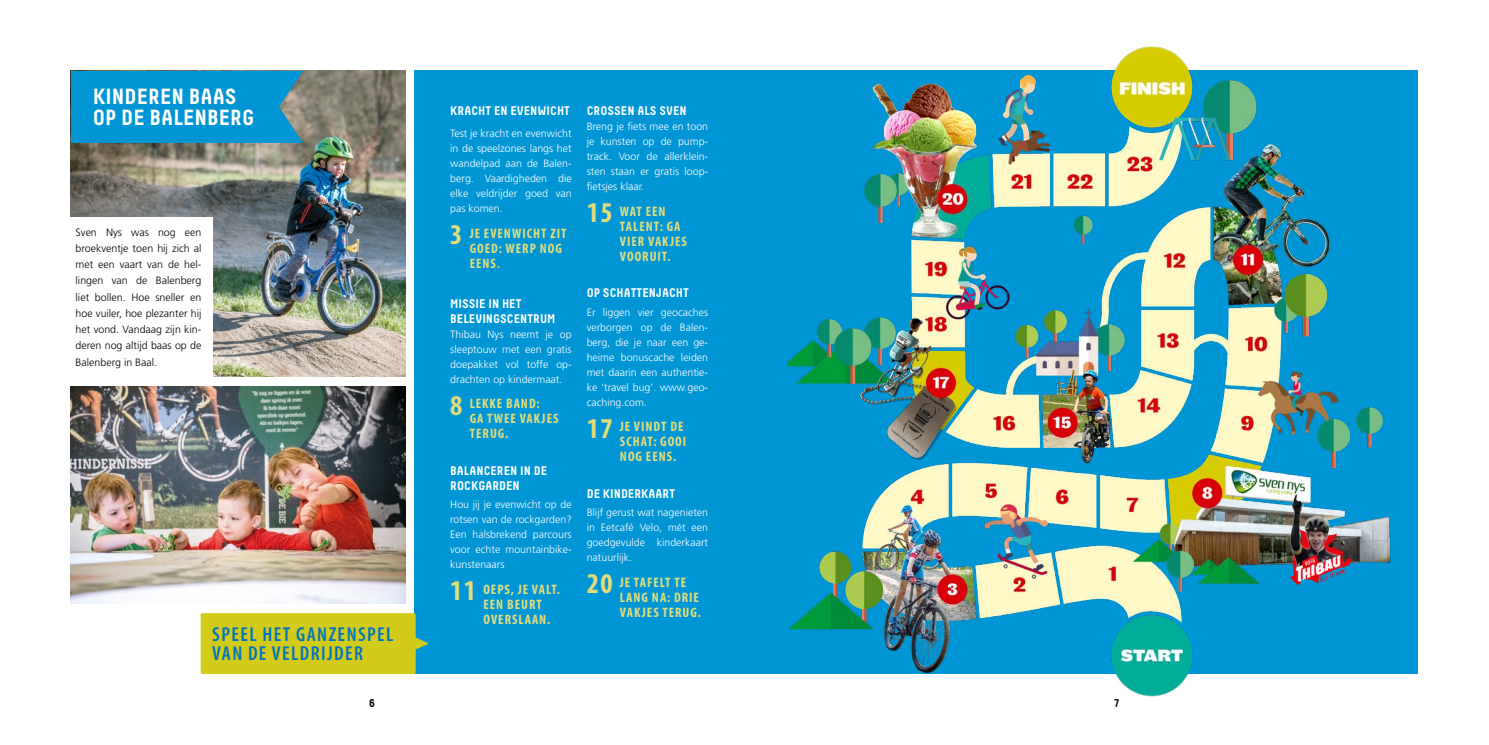
<style>
.page{position:relative;width:1489px;height:745px;background:#fff}
.page>*{position:absolute;margin:0;border:0;box-sizing:border-box;transform-origin:0 0}
.t1{font:700 21.88px/20.2px "Decima";color:#fff}
.t2{font:600 condensed 20.25px/18.9px "Myriad Pro";letter-spacing:.07em;color:#0074bc}
.t3{font:17.5px "CC Monster Mash Worn";color:#fff}
.t4{font:700 condensed 13.75px/15px "Myriad Pro";letter-spacing:.07em;color:#e3dc7b}
.t5{font:700 12.5px/15px "Decima";color:#fff}
.t6{font:700 11.25px "Decima";color:#000}
.t7{font:300 10.62px/15px "Frutiger LT Pro";color:#fff;text-align:justify}
.t8{font:300 10.62px/16.2px "Frutiger LT Pro";color:#000;text-align:justify}
.t9{font:700 8.5px "Balloon URW";color:#e30613}
.t10{font:700 8.5px "Balloon URW";color:#fff}
.s1{font-size:28.75px}
.s2{color:#d3cb19}
</style>
<div class="page">
<img style="left:71px;top:386px;width:334px;height:216px">
<img style="left:71px;top:71px;width:334px;height:305px">
<div style="left:415px;top:71px;width:1002px;height:602px;background:#0096d5"></div>
<img style="left:787px;top:46px;width:630px;height:651px">
<div style="left:65px;top:217px;width:147px;height:164px;background:#fff"></div>
<div style="left:200px;top:612px;width:215px;height:61px;background:#d3cb19;border-radius:2px"></div>
<svg style="left:415px;top:635px;width:13px;height:15px"></svg>
<img style="left:1278px;top:488px;width:76px;height:111px">
<img style="left:1289px;top:524px;width:63px;height:61px">
<div style="left:71px;top:71px;width:232px;height:72px;background:#0096d5"></div>
<h1 class="t1" style="left:93px;top:86px;width:163px">KINDEREN BAAS<br>OP DE BALENBERG</h1>
<p class="t8" style="left:76px;top:224px;width:127px">Sven Nys was nog een broekventje toen hij zich al met een vaart van de hel&shy;lingen van de Balenberg liet bollen. Hoe sneller en hoe vuiler, hoe plezanter hij het vond. Vandaag zijn kin&shy;deren nog altijd baas op de Balenberg in Baal.</p>
<h2 class="t2" style="left:212px;top:624px;width:183px">SPEEL HET GANZENSPEL<br>VAN DE VELDRIJDER</h2>
<p class="t5" style="left:450px;top:103px;width:121px">KRACHT EN EVENWICHT</p>
<p class="t7" style="left:450px;top:126px;width:123px">Test je kracht en evenwicht in de speelzones langs het wandelpad aan de Balen&shy;berg. Vaardigheden die elke veldrijder goed van pas komen.</p>
<p class="t4" style="left:470px;top:225px;width:98px;text-indent:-20px"><span class="s1">3</span> JE EVENWICHT ZIT<br>GOED: WERP NOG<br>EENS<span class="s2">.</span></p>
<p class="t5" style="left:450px;top:295px;width:107px">MISSIE IN HET<br>BELEVINGSCENTRUM</p>
<p class="t7" style="left:450px;top:326px;width:123px">Thibau Nys neemt je op sleeptouw met een gratis doepakket vol toffe op&shy;drachten op kindermaat.</p>
<p class="t4" style="left:470px;top:396px;width:90px;text-indent:-20px"><span class="s1">8</span> LEKKE BAND:<br>GA TWEE VAKJES<br>TERUG.</p>
<p class="t5" style="left:450px;top:462px;width:98px">BALANCEREN IN DE<br>ROCKGARDEN</p>
<p class="t7" style="left:450px;top:497px;width:123px">Hou jij je evenwicht op de rotsen van de rockgarden?<br>Een halsbrekend parcours voor echte mountainbike&shy;kunstenaars</p>
<p class="t4" style="left:483px;top:581px;width:78px;text-indent:-33px"><span class="s1">11</span> OEPS, JE VALT.<br>EEN BEURT<br>OVERSLAAN.</p>
<p class="t5" style="left:586px;top:103px;width:102px">CROSSEN ALS SVEN</p>
<p class="t7" style="left:586px;top:119px;width:123px">Breng je fiets mee en toon je kunsten op de pump&shy;track. Voor de allerklein&shy;sten staan er gratis loop&shy;fietsjes klaar.</p>
<p class="t4" style="left:620px;top:203px;width:68px;text-indent:-33px"><span class="s1">15</span> WAT EEN<br>TALENT: GA<br>VIER VAKJES<br>VOORUIT.</p>
<p class="t5" style="left:586px;top:285px;width:104px">OP SCHATTENJACHT</p>
<p class="t7" style="left:586px;top:304px;width:123px">Er liggen vier geocaches verborgen op de Balen&shy;berg, die je naar een ge&shy;heime bonuscache leiden met daarin een authentie&shy;ke ‘travel bug’. www.geo&shy;caching.com.</p>
<p class="t4" style="left:620px;top:418px;width:68px;text-indent:-33px"><span class="s1">17</span> JE VINDT DE<br>SCHAT: GOOI<br>NOG EENS.</p>
<p class="t5" style="left:586px;top:485px;width:90px">DE KINDERKAART</p>
<p class="t7" style="left:586px;top:505px;width:123px">Blijf gerust wat nagenieten in Eetcafé Velo, mét een goedgevulde kinderkaart natuurlijk.</p>
<p class="t4" style="left:620px;top:574px;width:82px;text-indent:-33px"><span class="s1">20</span> JE TAFELT TE<br>LANG NA: DRIE<br>VAKJES TERUG.</p>
<p class="t6" style="left:369px;top:696px;width:7px">6</p>
<p class="t6" style="left:1114px;top:696px;width:6px">7</p>
<h3 class="t3" style="left:1292px;top:566px;width:49px;rotate:-21deg">Thibau</h3>
<p class="t10" style="left:1302px;top:558px;width:13px;rotate:-21deg">volg</p>
<p class="t9" style="left:1317px;top:574px;width:28px;rotate:-21deg">als je kan</p>
</div>
